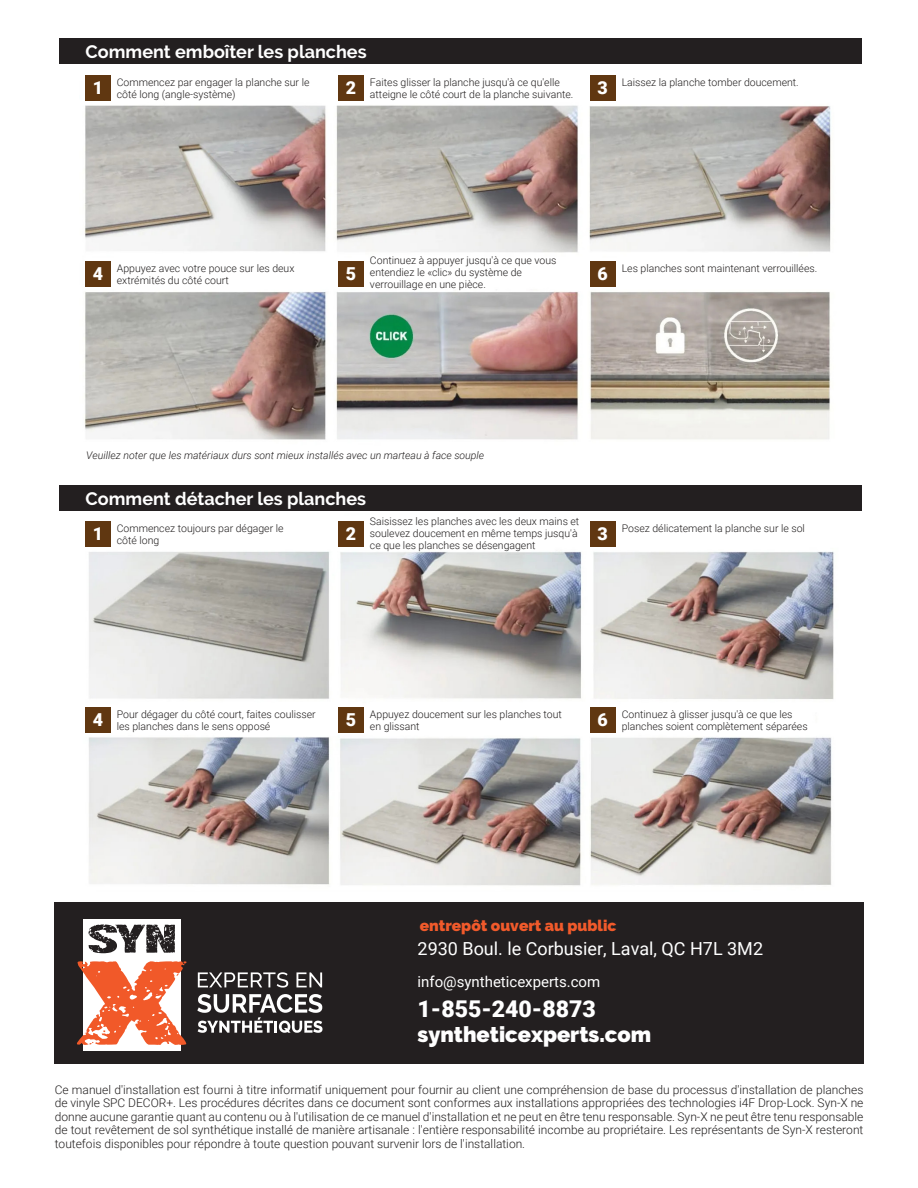
<style>
.page{position:relative;width:918px;height:1188px;background:#fff}
.page>*{position:absolute;margin:0;border:0;box-sizing:border-box;transform-origin:0 0}
.t1{font:900 23.1px "Roboto";color:#fff}
.t2{font:900 21.75px "Raleway";color:#fff}
.t3{font:700 18px "Raleway";color:#fff}
.t4{font:18px "Roboto";color:#fff}
.t5{font:900 17.85px "Roboto";color:#fff}
.t6{font:900 15.45px "Raleway";color:#f15a2b}
.t7{font:15px "Roboto";color:#fff}
.t8{font:300 12px/13.5px "Roboto";color:#211e1e;text-align:justify}
.t9{font:300 10.5px/12px "Roboto";color:#211e1e}
.t10{font:italic 300 10.5px "Roboto";color:#211e1e}
</style>
<div class="page">
<div style="left:59px;top:38px;width:803px;height:26px;background:#231f20"></div>
<div style="left:55px;top:903px;width:809px;height:161px;background:#231f20"></div>
<img style="left:84px;top:75px;width:747px;height:365px">
<img style="left:85px;top:521px;width:749px;height:365px">
<div style="left:59px;top:485px;width:803px;height:26px;background:#231f20"></div>
<div style="left:85px;top:75px;width:25px;height:25px;background:#603711"></div>
<div style="left:338px;top:75px;width:26px;height:25px;background:#603711"></div>
<div style="left:590px;top:75px;width:25px;height:25px;background:#603711"></div>
<div style="left:85px;top:261px;width:25px;height:25px;background:#603711"></div>
<div style="left:338px;top:261px;width:26px;height:25px;background:#603711"></div>
<div style="left:590px;top:261px;width:25px;height:25px;background:#603711"></div>
<div style="left:85px;top:521px;width:25px;height:25px;background:#603711"></div>
<div style="left:338px;top:521px;width:26px;height:25px;background:#603711"></div>
<div style="left:590px;top:521px;width:25px;height:25px;background:#603711"></div>
<div style="left:85px;top:707px;width:25px;height:25px;background:#603711"></div>
<div style="left:338px;top:707px;width:26px;height:25px;background:#603711"></div>
<div style="left:590px;top:707px;width:25px;height:25px;background:#603711"></div>
<div style="left:83px;top:919px;width:98px;height:132px;background:#fff"></div>
<svg style="left:77px;top:961px;width:110px;height:84px"></svg>
<svg style="left:89px;top:924px;width:86px;height:29px"></svg>
<svg style="left:198px;top:972px;width:90px;height:16px"></svg>
<svg style="left:296px;top:972px;width:26px;height:15px"></svg>
<svg style="left:197px;top:994px;width:126px;height:39px"></svg>
<h3 class="t3" style="left:86px;top:42px;width:283px">Comment emboîter les planches</h3>
<p class="t9" style="left:93px;top:76px;width:218px;text-indent:24px">Commencez par engager la planche sur le<br><sup>1</sup> côté long (angle-système)</p>
<p class="t9" style="left:346px;top:76px;width:229px;text-indent:24px">Faites glisser la planche jusqu'à ce qu'elle<br><sup>2</sup> atteigne le côté court de la planche suivante.</p>
<p class="t9" style="left:622px;top:76px;width:179px">Laissez la planche tomber doucement.</p>
<h3 class="t5" style="left:598px;top:75px;width:12px">3</h3>
<h3 class="t5" style="left:93px;top:261px;width:12px">4</h3>
<p class="t9" style="left:370px;top:254px;width:188px">Continuez à appuyer jusqu'à ce que vous entendiez le «clic» du système de verrouillage en une pièce.</p>
<p class="t9" style="left:117px;top:262px;width:179px">Appuyez avec votre pouce sur les deux extrémités du côté court</p>
<h3 class="t5" style="left:346px;top:261px;width:12px">5</h3>
<p class="t9" style="left:622px;top:262px;width:197px">Les planches sont maintenant verrouillées.</p>
<h3 class="t5" style="left:598px;top:261px;width:12px">6</h3>
<p class="t10" style="left:86px;top:448px;width:399px">Veuillez noter que les matériaux durs sont mieux installés avec un marteau à face souple</p>
<h3 class="t3" style="left:86px;top:488px;width:282px">Comment détacher les planches</h3>
<p class="t9" style="left:93px;top:522px;width:192px;text-indent:24px">Commencez toujours par dégager le<br><sup>1</sup> côté long</p>
<p class="t9" style="left:370px;top:515px;width:211px">Saisissez les planches avec les deux mains et soulevez doucement en même temps jusqu'à ce que les planches se désengagent</p>
<h3 class="t5" style="left:346px;top:521px;width:12px">2</h3>
<p class="t9" style="left:622px;top:522px;width:185px">Posez délicatement la planche sur le sol</p>
<h3 class="t5" style="left:598px;top:521px;width:12px">3</h3>
<p class="t9" style="left:93px;top:708px;width:225px;text-indent:24px">Pour dégager du côté court, faites coulisser<br><sup>4</sup> les planches dans le sens opposé</p>
<p class="t9" style="left:346px;top:708px;width:218px;text-indent:24px">Appuyez doucement sur les planches tout<br><sup>5</sup> en glissant</p>
<p class="t9" style="left:598px;top:708px;width:212px;text-indent:24px">Continuez à glisser jusqu'à ce que les<br><sup>6</sup> planches soient complètement séparées</p>
<h3 class="t6" style="left:420px;top:917px;width:198px">entrepôt ouvert au public</h3>
<h3 class="t4" style="left:418px;top:936px;width:347px">2930 Boul. le Corbusier, Laval, QC H7L 3M2</h3>
<h3 class="t7" style="left:418px;top:971px;width:184px">info@syntheticexperts.com</h3>
<h1 class="t1" style="left:418px;top:992px;width:180px">1-855-240-8873</h1>
<h2 class="t2" style="left:418px;top:1022px;width:235px">syntheticexperts.com</h2>
<p class="t8" style="left:55px;top:1082px;width:810px">Ce manuel d'installation est fourni à titre informatif uniquement pour fournir au client une compréhension de base du processus d'installation de planches de vinyle SPC DECOR+. Les procédures décrites dans ce document sont conformes aux installations appropriées des technologies i4F Drop-Lock. Syn-X ne donne aucune garantie quant au contenu ou à l'utilisation de ce manuel d'installation et ne peut en être tenu responsable. Syn-X ne peut être tenu responsable de tout revêtement de sol synthétique installé de manière artisanale : l'entière responsabilité incombe au propriétaire. Les représentants de Syn-X resteront toutefois disponibles pour répondre à toute question pouvant survenir lors de l'installation.</p>
</div>
